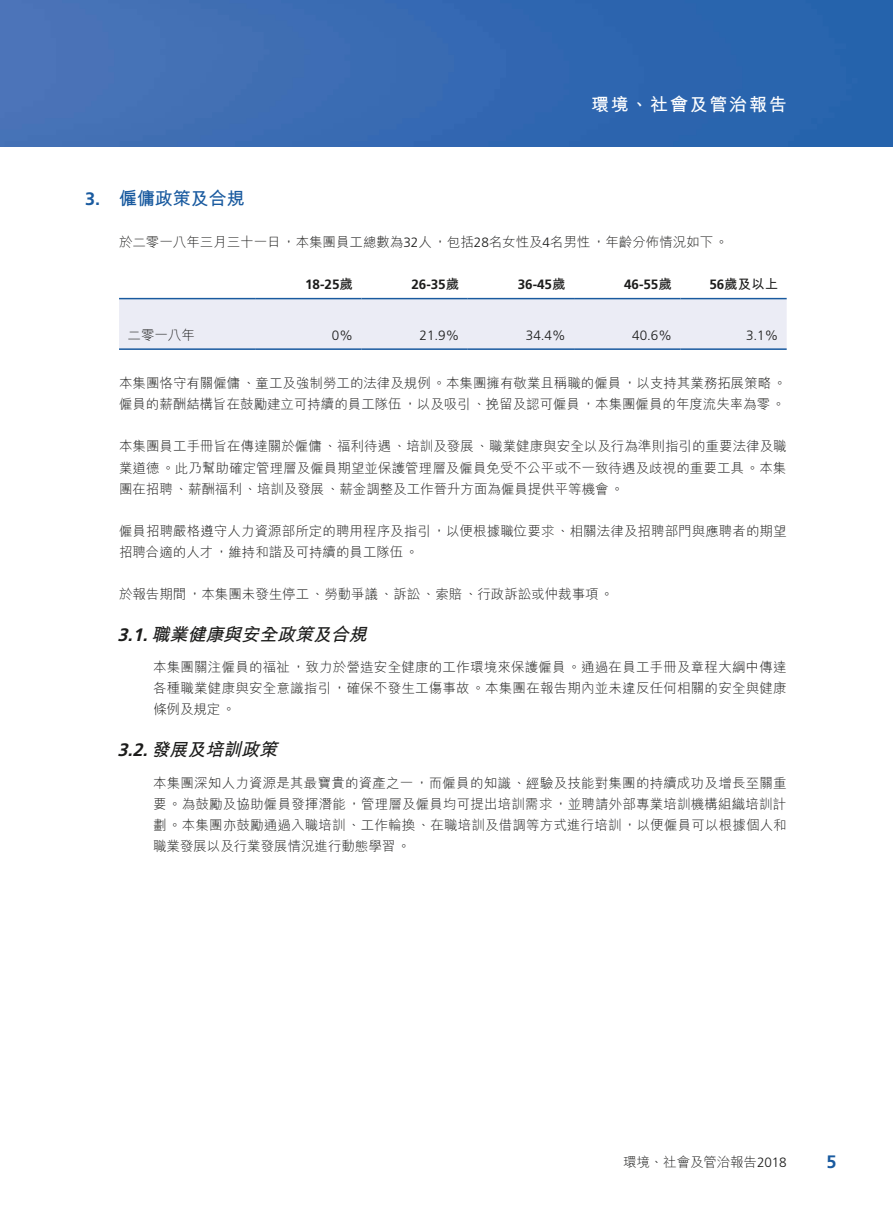
<style>
.page{position:relative;width:893px;height:1212px;background:#fff}
.page>*{position:absolute;margin:0;border:0;box-sizing:border-box;transform-origin:0 0}
.t1{font:italic 700 18px "M Hei HK";color:#1c1c1b}
.t2{font:700 18px "M Hei HK";letter-spacing:.095em;color:#fff}
.t3{font:700 18px "M Hei HK";letter-spacing:-.005em;color:#195a9f}
.t4{font:700 18px "Frutiger LT Std";color:#195a9f}
.t5{font:300 13.5px/21px "M Hei HK";letter-spacing:-.005em;color:#1c1c1b;text-align:justify}
.t6{font:700 13.5px "Frutiger LT Std";letter-spacing:-.005em;color:#1c1c1b}
.t7{font:300 13.5px "Frutiger LT Std";color:#1c1c1b}
.t8{font:700 13.5px "M Hei HK";color:#1c1c1b}
.s1{font-family:"Frutiger LT Std"}
.s2{font-family:"M Hei HK"}
</style>
<div class="page">
<img style="left:0;top:0;width:893px;height:146px">
<div style="left:119px;top:299px;width:668px;height:49px;background:#ebecf5"></div>
<hr style="left:119px;top:298px;width:136px;height:1px;background:#195a9f">
<hr style="left:255px;top:298px;width:106px;height:1px;background:#195a9f">
<hr style="left:361px;top:298px;width:107px;height:1px;background:#195a9f">
<hr style="left:468px;top:298px;width:106px;height:1px;background:#195a9f">
<hr style="left:574px;top:298px;width:106px;height:1px;background:#195a9f">
<hr style="left:680px;top:298px;width:107px;height:1px;background:#195a9f">
<hr style="left:119px;top:348px;width:136px;height:2px;background:#195a9f">
<hr style="left:255px;top:348px;width:106px;height:2px;background:#195a9f">
<hr style="left:361px;top:348px;width:107px;height:2px;background:#195a9f">
<hr style="left:468px;top:348px;width:106px;height:2px;background:#195a9f">
<hr style="left:574px;top:348px;width:106px;height:2px;background:#195a9f">
<hr style="left:680px;top:348px;width:107px;height:2px;background:#195a9f">
<h1 class="t2" style="left:591px;top:92px;width:197px">環境、社會及管治報告</h1>
<h1 class="t3" style="left:85px;top:185px;width:161px"><span class="s1">3.</span> 僱傭政策及合規</h1>
<p class="t5" style="left:119px;top:231px;width:611px">於二零一八年三月三十一日，本集團員工總數為<span class="s1">32</span>人，包括<span class="s1">28</span>名女性及<span class="s1">4</span>名男性，年齡分佈情況如下。</p>
<p class="t6" style="left:305px;top:276px;width:49px">18-25<span class="s2">歲</span></p>
<p class="t6" style="left:411px;top:276px;width:49px">26-35<span class="s2">歲</span></p>
<p class="t6" style="left:518px;top:276px;width:49px">36-45<span class="s2">歲</span></p>
<p class="t6" style="left:624px;top:276px;width:49px">46-55<span class="s2">歲</span></p>
<p class="t8" style="left:709px;top:274px;width:70px"><span class="s1">56</span>歲及以上</p>
<p class="t5" style="left:128px;top:324px;width:69px">二零一八年</p>
<p class="t7" style="left:332px;top:327px;width:22px">0%</p>
<p class="t7" style="left:420px;top:327px;width:41px">21.9%</p>
<p class="t7" style="left:526px;top:327px;width:41px">34.4%</p>
<p class="t7" style="left:632px;top:327px;width:41px">40.6%</p>
<p class="t7" style="left:746px;top:327px;width:34px">3.1%</p>
<p class="t5" style="left:119px;top:372px;width:669px">本集團恪守有關僱傭、童工及強制勞工的法律及規例。本集團擁有敬業且稱職的僱員，以支持其業務拓展策略。僱員的薪酬結構旨在鼓勵建立可持續的員工隊伍，以及吸引、挽留及認可僱員，本集團僱員的年度流失率為零。</p>
<p class="t5" style="left:119px;top:435px;width:669px">本集團員工手冊旨在傳達關於僱傭、福利待遇、培訓及發展、職業健康與安全以及行為準則指引的重要法律及職業道德。此乃幫助確定管理層及僱員期望並保護管理層及僱員免受不公平或不一致待遇及歧視的重要工具。本集團在招聘、薪酬福利、培訓及發展、薪金調整及工作晉升方面為僱員提供平等機會。</p>
<p class="t5" style="left:119px;top:519px;width:669px">僱員招聘嚴格遵守人力資源部所定的聘用程序及指引，以便根據職位要求、相關法律及招聘部門與應聘者的期望招聘合適的人才，維持和諧及可持續的員工隊伍。</p>
<p class="t5" style="left:119px;top:582px;width:496px">於報告期間，本集團未發生停工、勞動爭議、訴訟、索賠、行政訴訟或仲裁事項。</p>
<h1 class="t1" style="left:117px;top:621px;width:256px"><span class="s1">3.1.</span>職業健康與安全政策及合規</h1>
<p class="t5" style="left:153px;top:656px;width:635px">本集團關注僱員的福祉，致力於營造安全健康的工作環境來保護僱員。通過在員工手冊及章程大綱中傳達各種職業健康與安全意識指引，確保不發生工傷事故。本集團在報告期內並未違反任何相關的安全與健康條例及規定。</p>
<h1 class="t1" style="left:117px;top:736px;width:167px"><span class="s1">3.2.</span>發展及培訓政策</h1>
<p class="t5" style="left:153px;top:772px;width:635px">本集團深知人力資源是其最寶貴的資產之一，而僱員的知識、經驗及技能對集團的持續成功及增長至關重要。為鼓勵及協助僱員發揮潛能，管理層及僱員均可提出培訓需求，並聘請外部專業培訓機構組織培訓計劃。本集團亦鼓勵通過入職培訓、工作輪換、在職培訓及借調等方式進行培訓，以便僱員可以根據個人和職業發展以及行業發展情況進行動態學習。</p>
<p class="t5" style="left:623px;top:1151px;width:165px">環境、社會及管治報告<span class="s1">2018</span></p>
<h1 class="t4" style="left:826px;top:1151px;width:12px">5</h1>
</div>
